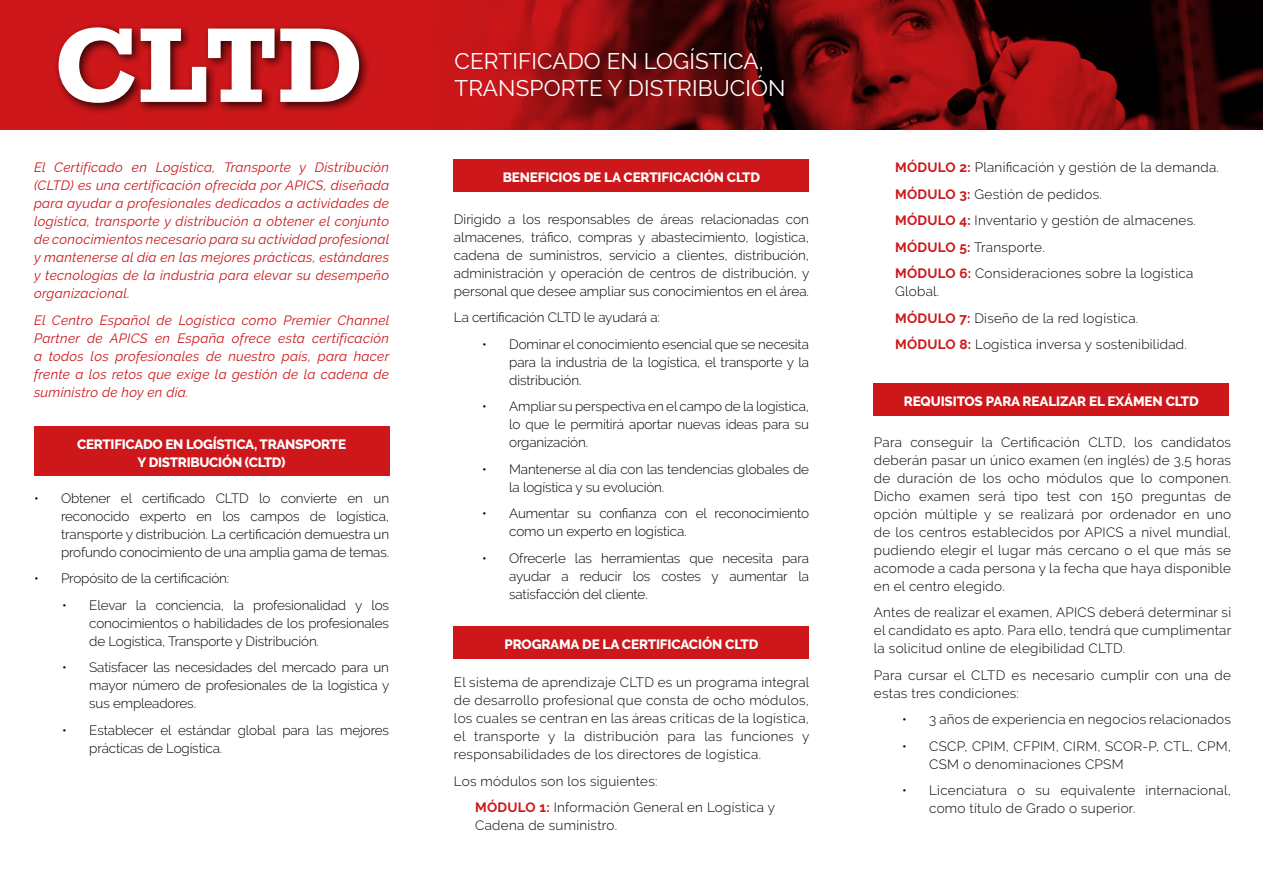
<style>
.page{position:relative;width:1263px;height:893px;background:#fff}
.page>*{position:absolute;margin:0;border:0;box-sizing:border-box;transform-origin:0 0}
.t1{font:700 108px "Rockwell";color:#fff}
.t2{font:22.5px "Raleway";letter-spacing:.005em;color:#fff}
.t3{font:300 13.5px/18px "Raleway";color:#000;text-align:justify}
.t4{font:300 13.5px/26.5px "Raleway";letter-spacing:.02em;color:#000}
.t5{font:italic 13.5px/18px "Raleway";letter-spacing:.02em;color:#cd171a;text-align:justify}
.t6{font:800 13.5px/18px "Raleway";letter-spacing:-.01em;color:#fff;text-align:center}
.s1{font-weight:700;color:#cd171a}
</style>
<div class="page">
<div style="left:0;top:0;width:1263px;height:130px;background:#cd171a"></div>
<img style="left:495px;top:0;width:768px;height:130px">
<div style="left:53px;top:21px;width:318px;height:93px;background:#000;opacity:.75"></div>
<div style="left:34px;top:427px;width:355px;height:49px;background:#cd171a"></div>
<div style="left:454px;top:159px;width:355px;height:33px;background:#cd171a"></div>
<div style="left:454px;top:626px;width:355px;height:32px;background:#cd171a"></div>
<div style="left:874px;top:383px;width:355px;height:33px;background:#cd171a"></div>
<h1 class="t1" style="left:53px;top:0;width:313px">CLTD</h1>
<p class="t5" style="left:34px;top:158px;width:357px">El Certificado en Logística, Transporte y Distribución (CLTD) es una certificación ofrecida por APICS, diseñada para ayudar a profesionales dedicados a actividades de logística, transporte y distribución a obtener el conjunto de conocimientos necesario para su actividad profesional y mantenerse al día en las mejores prácticas, estándares y tecnologías de la industria para elevar su desempeño organizacional.</p>
<p class="t5" style="left:34px;top:311px;width:357px">El Centro Español de Logística como Premier Channel Partner de APICS en España ofrece esta certificación a todos los profesionales de nuestro país, para hacer frente a los retos que exige la gestión de la cadena de suministro de hoy en día.</p>
<p class="t6" style="left:77px;top:435px;width:271px">CERTIFICADO EN LOGÍSTICA, TRANSPORTE<br>Y DISTRIBUCIÓN (CLTD)</p>
<p class="t3" style="left:61px;top:489px;width:330px;text-indent:-27px">• Obtener el certificado CLTD lo convierte en un reconocido experto en los campos de logística, transporte y distribución. La certificación demuestra un profundo conocimiento de una amplia gama de temas.</p>
<p class="t3" style="left:34px;top:569px;width:197px">• Propósito de la certificación:</p>
<p class="t3" style="left:89px;top:596px;width:301px;text-indent:-27px">• Elevar la conciencia, la profesionalidad y los conocimientos o habilidades de los profesionales de Logística, Transporte y Distribución.</p>
<p class="t3" style="left:89px;top:658px;width:302px;text-indent:-27px">• Satisfacer las necesidades del mercado para un mayor número de profesionales de la logística y sus empleadores.</p>
<p class="t3" style="left:89px;top:721px;width:301px;text-indent:-27px">• Establecer el estándar global para las mejores prácticas de Logística.</p>
<h2 class="t2" style="left:455px;top:48px;width:311px">CERTIFICADO EN LOGÍSTICA,</h2>
<h2 class="t2" style="left:455px;top:75px;width:332px">TRANSPORTE Y DISTRIBUCIÓN</h2>
<p class="t6" style="left:503px;top:168px;width:259px">BENEFICIOS DE LA CERTIFICACIÓN CLTD</p>
<p class="t3" style="left:454px;top:210px;width:357px">Dirigido a los responsables de áreas relacionadas con almacenes, tráfico, compras y abastecimiento, logística, cadena de suministros, servicio a clientes, distribución, administración y operación de centros de distribución, y personal que desee ampliar sus conocimientos en el área.</p>
<p class="t3" style="left:454px;top:309px;width:207px">La certificación CLTD le ayudará a:</p>
<p class="t3" style="left:509px;top:335px;width:301px;text-indent:-27px">• Dominar el conocimiento esencial que se necesita para la industria de la logística, el transporte y la distribución.</p>
<p class="t3" style="left:509px;top:398px;width:301px;text-indent:-27px">• Ampliar su perspectiva en el campo de la logística, lo que le permitirá aportar nuevas ideas para su organización.</p>
<p class="t3" style="left:509px;top:460px;width:301px;text-indent:-27px">• Mantenerse al día con las tendencias globales de la logística y su evolución.</p>
<p class="t3" style="left:509px;top:505px;width:301px;text-indent:-27px">• Aumentar su confianza con el reconocimiento como un experto en logística.</p>
<p class="t3" style="left:509px;top:549px;width:301px;text-indent:-27px">• Ofrecerle las herramientas que necesita para ayudar a reducir los costes y aumentar la satisfacción del cliente.</p>
<p class="t6" style="left:504px;top:635px;width:256px">PROGRAMA DE LA CERTIFICACIÓN CLTD</p>
<p class="t3" style="left:454px;top:673px;width:357px">El sistema de aprendizaje CLTD es un programa integral de desarrollo profesional que consta de ocho módulos, los cuales se centran en las áreas críticas de la logística, el transporte y la distribución para las funciones y responsabilidades de los directores de logística.</p>
<p class="t4" style="left:475px;top:767px;width:301px;text-indent:-21px">Los módulos son los siguientes:<br><span class="s1">MÓDULO 1:</span> Información General en Logística y</p>
<p class="t4" style="left:475px;top:812px;width:143px">Cadena de suministro.</p>
<p class="t4" style="left:895px;top:154px;width:325px"><span class="s1">MÓDULO 2:</span> Planificación y gestión de la demanda.<br><span class="s1">MÓDULO 3:</span> Gestión de pedidos.<br><span class="s1">MÓDULO 4:</span> Inventario y gestión de almacenes.<br><span class="s1">MÓDULO 5:</span> Transporte.<br><span class="s1">MÓDULO 6:</span> Consideraciones sobre la logística</p>
<p class="t4" style="left:895px;top:278px;width:293px">Global.<br><span class="s1">MÓDULO 7:</span> Diseño de la red logística.<br><span class="s1">MÓDULO 8:</span> Logística inversa y sostenibilidad.</p>
<p class="t6" style="left:904px;top:392px;width:296px">REQUISITOS PARA REALIZAR EL EXÁMEN CLTD</p>
<p class="t3" style="left:874px;top:433px;width:359px">Para conseguir la Certificación CLTD, los candidatos deberán pasar un único examen (en inglés) de 3,5 horas de duración de los ocho módulos que lo componen.<br>Dicho examen será tipo test con 150 preguntas de opción múltiple y se realizará por ordenador en uno de los centros establecidos por APICS a nivel mundial, pudiendo elegir el lugar más cercano o el que más se acomode a cada persona y la fecha que haya disponible en el centro elegido.</p>
<p class="t3" style="left:874px;top:603px;width:359px">Antes de realizar el examen, APICS deberá determinar si el candidato es apto. Para ello, tendrá que cumplimentar la solicitud online de elegibilidad CLTD.</p>
<p class="t4" style="left:874px;top:666px;width:359px;line-height:18px">Para cursar el CLTD es necesario cumplir con una de estas tres condiciones:</p>
<p class="t4" style="left:902px;top:706px;width:330px">• 3 años de experiencia en negocios relacionados</p>
<p class="t4" style="left:929px;top:737px;width:303px;line-height:18px;text-indent:-27px">• CSCP, CPIM, CFPIM, CIRM, SCOR-P, CTL, CPM,<br>CSM o denominaciones CPSM</p>
<p class="t4" style="left:929px;top:781px;width:303px;line-height:18px;text-indent:-27px">• Licenciatura o su equivalente internacional, como título de Grado o superior.</p>
</div>
